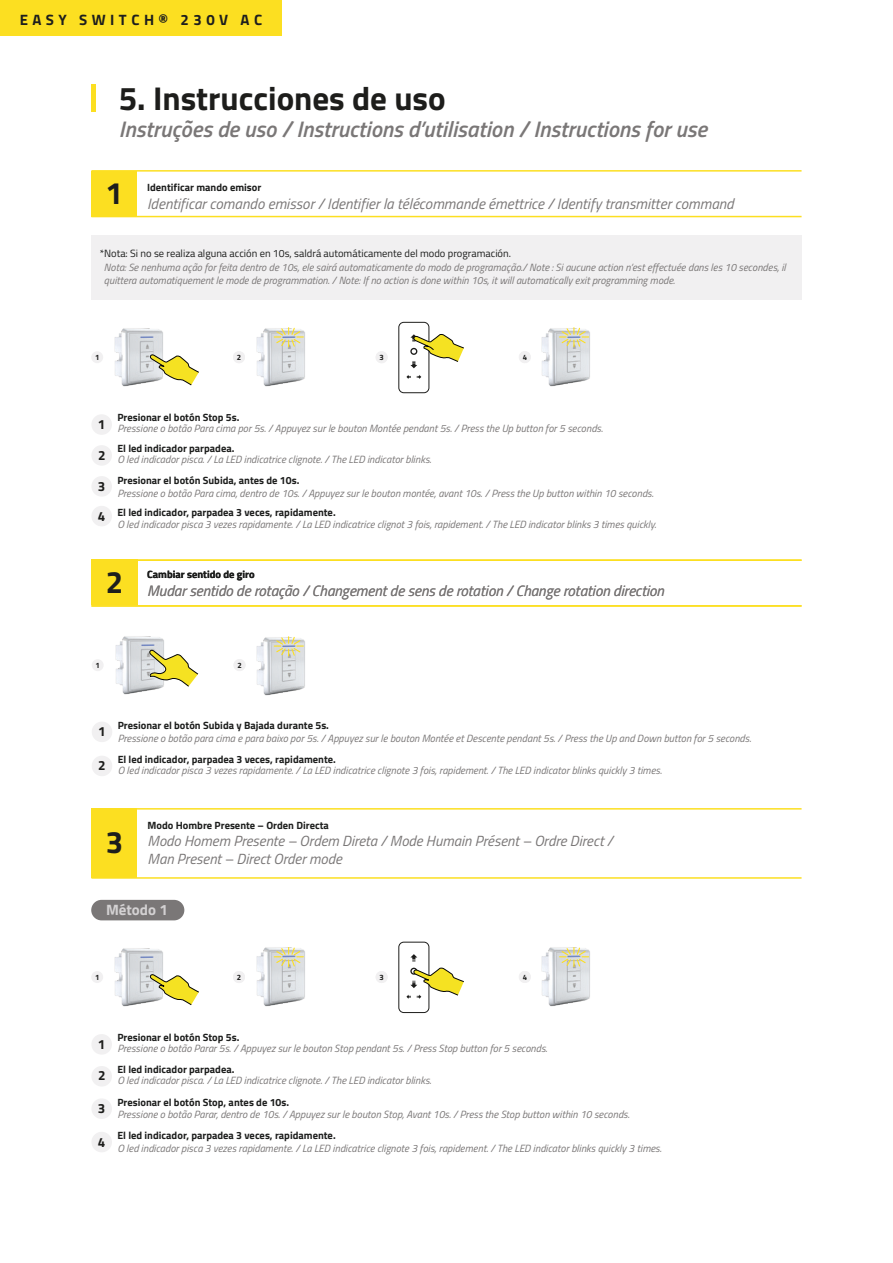
<style>
.page{position:relative;width:893px;height:1263px;background:#fff}
.page>*{position:absolute;margin:0;border:0;box-sizing:border-box;transform-origin:0 0}
.TIT_TXT_N{font:700 33px "Titillium Web";color:#1d1d1b}
.Numeracio_-_groc{font:700 31.05px "Titillium Web";color:#1d1e1d}
.SUBTIT_EM{font:italic 600 22.5px "Titillium Web";color:#7a7777}
.NUM_TXT_AM{font:italic 15px "Titillium Web";color:#7a7777}
.t1{font:700 15px "Titillium Web";letter-spacing:.3em;color:#1d1e1d}
.t2{font:700 15px "Titillium Web";color:#d3d1d2}
.NUM_TXT_AM-2{font:italic 14.7px/17.7px "Titillium Web";color:#7a7777}
.Numeracio{font:700 13.35px "Titillium Web";color:#1d1d1b}
.NUM_TXT_1l{font:italic 10.5px "Titillium Web";color:#7a7777}
.NUM_TIT{font:700 10.5px "Titillium Web";color:#1d1e1d}
.NOTA_TXT_-_Copia{font:italic 10.5px/12.6px "Titillium Web";color:#7a7777}
.NUM_TXT__2l{font:italic 10.5px "Titillium Web";color:#7a7777}
.NUM_TIT_G{font:italic 10.5px "Titillium Web";color:#7a7777}
.NOTA_TIT_-_Copia{font:10.5px "Titillium Web";color:#1d1e1d}
.NUM_TIT_G-2{font:700 10.5px "Titillium Web";color:#1d1e1d}
.Numeracio_-_peque{font:700 7.8px "Titillium Web";color:#1d1e1d}
</style>
<div class="page">
<div style="left:0;top:0;width:282px;height:35px;background:#fcdf21"></div>
<hr style="left:91px;top:84px;width:4px;height:27px;background:#fcdf21">
<div style="left:91px;top:171px;width:46px;height:46px;background:#fcdf21"></div>
<hr style="left:91px;top:170px;width:710px;height:2px;background:#fcdf21">
<hr style="left:91px;top:216px;width:710px;height:1px;background:#fcdf21">
<div style="left:91px;top:351px;width:12px;height:12px;background:#f1f0f1;border-radius:50%"></div>
<div style="left:233px;top:351px;width:12px;height:12px;background:#f1f0f1;border-radius:50%"></div>
<div style="left:376px;top:351px;width:12px;height:12px;background:#f1f0f1;border-radius:50%"></div>
<div style="left:519px;top:351px;width:12px;height:12px;background:#f1f0f1;border-radius:50%"></div>
<div style="left:91px;top:445px;width:21px;height:21px;background:#f1f0f1;border-radius:50%"></div>
<div style="left:91px;top:476px;width:21px;height:21px;background:#f1f0f1;border-radius:50%"></div>
<div style="left:91px;top:414px;width:21px;height:21px;background:#f1f0f1;border-radius:50%"></div>
<div style="left:91px;top:506px;width:21px;height:20px;background:#f1f0f1;border-radius:50%"></div>
<div style="left:91px;top:235px;width:710px;height:65px;background:#f1f0f1"></div>
<svg style="left:417px;top:375px;width:4px;height:4px"></svg>
<svg style="left:406px;top:375px;width:5px;height:4px"></svg>
<div style="left:398px;top:322px;width:31px;height:71px;border:1px solid #1d1d1b;border-radius:5px"></div>
<svg style="left:410px;top:334px;width:54px;height:34px"></svg>
<img style="left:114px;top:328px;width:49px;height:59px">
<svg style="left:150px;top:353px;width:49px;height:33px"></svg>
<img style="left:256px;top:328px;width:49px;height:59px">
<svg style="left:274px;top:327px;width:29px;height:21px"></svg>
<img style="left:541px;top:328px;width:49px;height:59px">
<svg style="left:560px;top:327px;width:29px;height:21px"></svg>
<div style="left:92px;top:659px;width:12px;height:12px;background:#f1f0f1;border-radius:50%"></div>
<div style="left:234px;top:659px;width:11px;height:12px;background:#f1f0f1;border-radius:50%"></div>
<div style="left:92px;top:756px;width:20px;height:20px;background:#f1f0f1;border-radius:50%"></div>
<div style="left:92px;top:722px;width:20px;height:20px;background:#f1f0f1;border-radius:50%"></div>
<img style="left:115px;top:636px;width:49px;height:59px">
<svg style="left:149px;top:648px;width:50px;height:39px"></svg>
<div style="left:91px;top:971px;width:12px;height:12px;background:#f1f0f1;border-radius:50%"></div>
<div style="left:233px;top:971px;width:12px;height:12px;background:#f1f0f1;border-radius:50%"></div>
<div style="left:376px;top:971px;width:12px;height:12px;background:#f1f0f1;border-radius:50%"></div>
<div style="left:519px;top:971px;width:12px;height:12px;background:#f1f0f1;border-radius:50%"></div>
<div style="left:91px;top:1066px;width:21px;height:20px;background:#f1f0f1;border-radius:50%"></div>
<div style="left:91px;top:1098px;width:21px;height:21px;background:#f1f0f1;border-radius:50%"></div>
<div style="left:91px;top:1034px;width:21px;height:20px;background:#f1f0f1;border-radius:50%"></div>
<div style="left:91px;top:1132px;width:21px;height:20px;background:#f1f0f1;border-radius:50%"></div>
<svg style="left:410px;top:954px;width:7px;height:7px"></svg>
<div style="left:398px;top:942px;width:31px;height:71px;border:1px solid #1d1d1b;border-radius:5px"></div>
<svg style="left:406px;top:967px;width:58px;height:32px"></svg>
<img style="left:114px;top:948px;width:49px;height:59px">
<svg style="left:150px;top:973px;width:49px;height:32px"></svg>
<img style="left:256px;top:947px;width:49px;height:60px">
<svg style="left:274px;top:947px;width:29px;height:20px"></svg>
<img style="left:541px;top:947px;width:49px;height:60px">
<svg style="left:560px;top:947px;width:29px;height:20px"></svg>
<div style="left:91px;top:900px;width:93px;height:20px;background:#7a7777;border-radius:10px"></div>
<hr style="left:91px;top:808px;width:710px;height:1px;background:#fcdf21">
<hr style="left:91px;top:877px;width:710px;height:2px;background:#fcdf21">
<div style="left:91px;top:808px;width:46px;height:70px;background:#fcdf21"></div>
<img style="left:256px;top:637px;width:49px;height:59px">
<svg style="left:274px;top:636px;width:29px;height:21px"></svg>
<div style="left:91px;top:559px;width:47px;height:46px;background:#fcdf21"></div>
<hr style="left:91px;top:559px;width:710px;height:2px;background:#fcdf21">
<hr style="left:91px;top:605px;width:710px;height:2px;background:#fcdf21">
<h3 class="t1" style="left:20px;top:8px;width:244px">EASY SWITCH® 230V AC</h3>
<p class="TIT_TXT_N" style="left:119px;top:73px;width:328px">5. Instrucciones de uso</p>
<p class="SUBTIT_EM" style="left:119px;top:112px;width:590px">Instruções de uso / Instructions d’utilisation / Instructions for use</p>
<p class="Numeracio_-_groc" style="left:106px;top:169px;width:19px">1</p>
<p class="NUM_TIT_G-2" style="left:147px;top:180px;width:116px">Identificar mando emisor</p>
<p class="NUM_TXT_AM" style="left:147px;top:193px;width:588px">Identificar comando emissor / Identifier la télécommande émettrice / Identify transmitter command</p>
<p class="NOTA_TIT_-_Copia" style="left:100px;top:245px;width:413px">*Nota: Si no se realiza alguna acción en 10s, saldrá automáticamente del modo programación.</p>
<p class="NOTA_TXT_-_Copia" style="left:104px;top:261px;width:683px">Nota: Se nenhuma ação for feita dentro de 10s, ele sairá automaticamente do modo de programação./ Note : Si aucune action n’est effectuée dans les 10 secondes, il quittera automatiquement le mode de programmation. / Note: If no action is done within 10s, it will automatically exit programming mode.</p>
<p class="Numeracio_-_peque" style="left:95px;top:351px;width:6px">1</p>
<p class="Numeracio_-_peque" style="left:237px;top:351px;width:6px">2</p>
<p class="Numeracio_-_peque" style="left:380px;top:351px;width:6px">3</p>
<p class="Numeracio_-_peque" style="left:523px;top:351px;width:6px">4</p>
<p class="Numeracio" style="left:98px;top:414px;width:9px">1</p>
<p class="Numeracio" style="left:98px;top:445px;width:9px">2</p>
<p class="Numeracio" style="left:98px;top:476px;width:9px">3</p>
<p class="Numeracio" style="left:98px;top:506px;width:9px">4</p>
<p class="NUM_TIT" style="left:117px;top:410px;width:124px">Presionar el botón Stop 5s.</p>
<p class="NUM_TXT_1l" style="left:117px;top:421px;width:487px">Pressione o botão Para cima por 5s. / Appuyez sur le bouton Montée pendant 5s. / Press the Up button for 5 seconds.</p>
<p class="NUM_TIT" style="left:117px;top:440px;width:119px">El led indicador parpadea.</p>
<p class="NUM_TXT_1l" style="left:117px;top:452px;width:315px">O led indicador pisca. / La LED indicatrice clignote. / The LED indicator blinks.</p>
<p class="NUM_TIT" style="left:117px;top:472px;width:183px">Presionar el botón Subida, antes de 10s.</p>
<p class="NUM_TXT_1l" style="left:117px;top:485px;width:538px">Pressione o botão Para cima, dentro de 10s. / Appuyez sur le bouton montée, avant 10s. / Press the Up button within 10 seconds.</p>
<p class="NUM_TIT" style="left:117px;top:505px;width:220px">El led indicador, parpadea 3 veces, rapidamente.</p>
<p class="NUM_TXT_1l" style="left:117px;top:516px;width:540px">O led indicador pisca 3 vezes rapidamente. / La LED indicatrice clignot 3 fois, rapidement. / The LED indicator blinks 3 times quickly.</p>
<p class="Numeracio_-_groc" style="left:106px;top:558px;width:19px">2</p>
<p class="NUM_TIT_G-2" style="left:147px;top:566px;width:109px">Cambiar sentido de giro</p>
<p class="NUM_TXT_AM" style="left:147px;top:580px;width:518px">Mudar sentido de rotação / Changement de sens de rotation / Change rotation direction</p>
<p class="Numeracio_-_peque" style="left:95px;top:659px;width:6px">1</p>
<p class="Numeracio_-_peque" style="left:237px;top:659px;width:6px">2</p>
<p class="Numeracio" style="left:98px;top:721px;width:9px">1</p>
<p class="Numeracio" style="left:98px;top:755px;width:9px">2</p>
<p class="NUM_TIT" style="left:118px;top:717px;width:213px">Presionar el botón Subida y Bajada durante 5s.</p>
<p class="NUM_TXT__2l" style="left:118px;top:730px;width:635px">Pressione o botão para cima e para baixo por 5s. / Appuyez sur le bouton Montée et Descente pendant 5s. / Press the Up and Down button for 5 seconds.</p>
<p class="NUM_TIT" style="left:118px;top:751px;width:220px">El led indicador, parpadea 3 veces, rapidamente.</p>
<p class="NUM_TIT_G" style="left:118px;top:762px;width:546px">O led indicador pisca 3 vezes rapidamente. / La LED indicatrice clignote 3 fois, rapidement. / The LED indicator blinks quickly 3 times.</p>
<p class="Numeracio_-_groc" style="left:106px;top:818px;width:19px">3</p>
<p class="NUM_TIT_G-2" style="left:148px;top:817px;width:183px">Modo Hombre Presente – Orden Directa</p>
<p class="NUM_TXT_AM-2" style="left:148px;top:831px;width:467px">Modo Homem Presente – Ordem Direta / Mode Humain Présent – Ordre Direct /<br>Man Present – Direct Order mode</p>
<p class="t2" style="left:106px;top:899px;width:63px">Método 1</p>
<p class="Numeracio_-_peque" style="left:95px;top:971px;width:6px">1</p>
<p class="Numeracio_-_peque" style="left:237px;top:971px;width:6px">2</p>
<p class="Numeracio_-_peque" style="left:380px;top:971px;width:6px">3</p>
<p class="Numeracio_-_peque" style="left:523px;top:971px;width:6px">4</p>
<p class="Numeracio" style="left:98px;top:1034px;width:9px">1</p>
<p class="Numeracio" style="left:98px;top:1065px;width:9px">2</p>
<p class="Numeracio" style="left:98px;top:1098px;width:9px">3</p>
<p class="Numeracio" style="left:98px;top:1132px;width:9px">4</p>
<p class="NUM_TIT" style="left:117px;top:1029px;width:124px">Presionar el botón Stop 5s.</p>
<p class="NUM_TXT_1l" style="left:117px;top:1041px;width:431px">Pressione o botão Parar 5s. / Appuyez sur le bouton Stop pendant 5s. / Press Stop button for 5 seconds.</p>
<p class="NUM_TIT" style="left:117px;top:1062px;width:119px">El led indicador parpadea.</p>
<p class="NUM_TXT_1l" style="left:117px;top:1073px;width:315px">O led indicador pisca. / La LED indicatrice clignote. / The LED indicator blinks.</p>
<p class="NUM_TIT" style="left:117px;top:1094px;width:173px">Presionar el botón Stop, antes de 10s.</p>
<p class="NUM_TXT_1l" style="left:117px;top:1107px;width:514px">Pressione o botão Parar, dentro de 10s. / Appuyez sur le bouton Stop, Avant 10s. / Press the Stop button within 10 seconds.</p>
<p class="NUM_TIT" style="left:117px;top:1127px;width:220px">El led indicador, parpadea 3 veces, rapidamente.</p>
<p class="NUM_TXT_1l" style="left:117px;top:1140px;width:546px">O led indicador pisca 3 vezes rapidamente. / La LED indicatrice clignote 3 fois, rapidement. / The LED indicator blinks quickly 3 times.</p>
</div>
